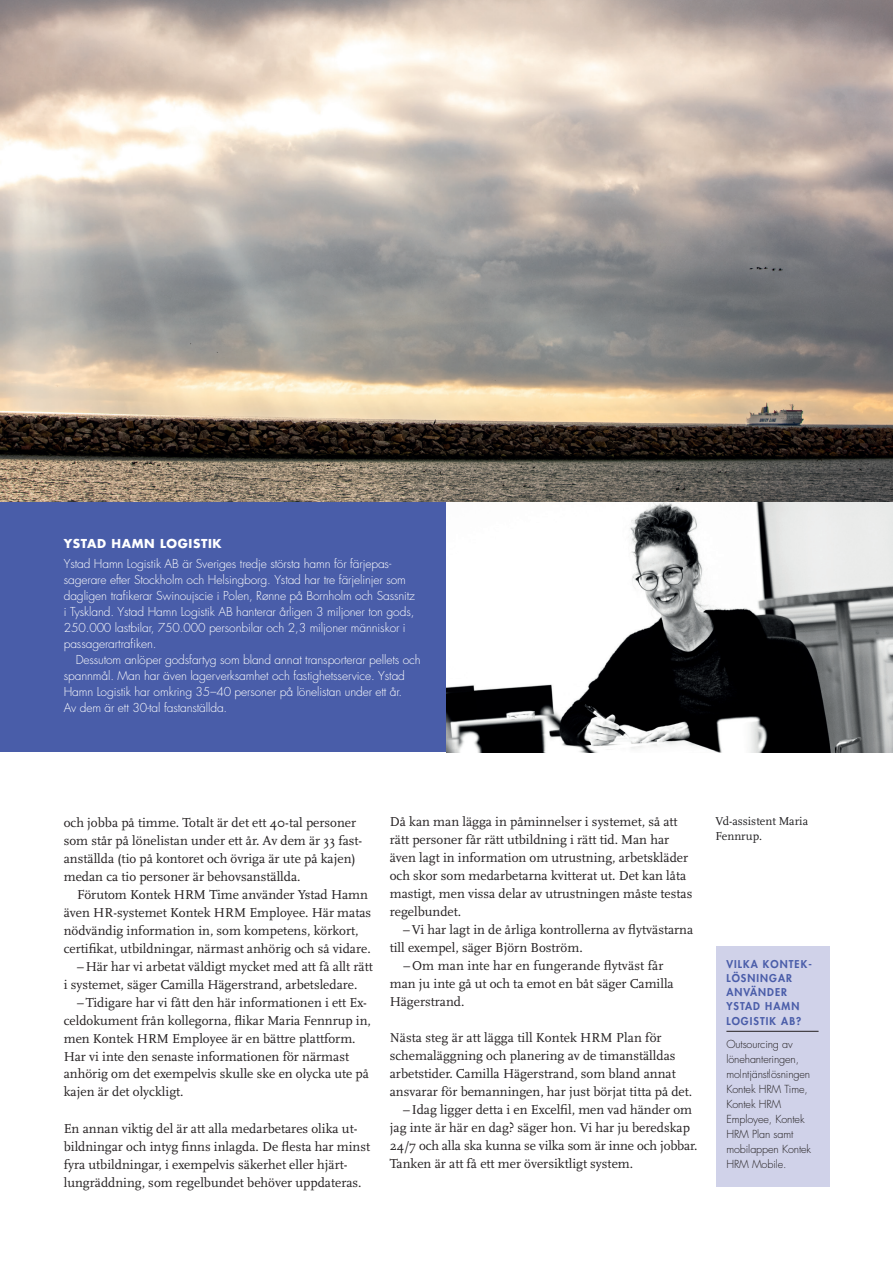
<style>
.page{position:relative;width:893px;height:1263px;background:#fff}
.page>*{position:absolute;margin:0;border:0;box-sizing:border-box;transform-origin:0 0}
.t1{font:13.5px/18px "Scala";color:#231f20}
.t2{font:300 12px/16px "Futura Std";letter-spacing:-.01em;color:#fff}
.t3{font:12px/14.4px "Scala";color:#1f1e20}
.t4{font:700 12px "Futura Std";letter-spacing:.05em;color:#fff}
.t5{font:300 10.8px/15px "Futura Std";letter-spacing:-.01em;color:#231f20}
.t6{font:800 10.5px/14.2px "Futura Std";letter-spacing:.1em;color:#4a5da9}
</style>
<div class="page">
<div style="left:0;top:501px;width:446px;height:251px;background:#495da9"></div>
<div style="left:716px;top:946px;width:113px;height:240px;background:#d0d2e9"></div>
<hr style="left:726px;top:1031px;width:93px;height:1px;background:#231f20">
<img style="left:446px;top:501px;width:447px;height:251px">
<img style="left:0;top:0;width:893px;height:501px">
<p class="t4" style="left:64px;top:535px;width:159px">YSTAD HAMN LOGISTIK</p>
<p class="t2" style="left:64px;top:556px;width:353px">Ystad Hamn Logistik AB är Sveriges tredje största hamn för färjepas&shy;sagerare efter Stockholm och Helsingborg. Ystad har tre färjelinjer som dagligen trafikerar Swinoujscie i Polen, Rønne på Bornholm och Sassnitz i Tyskland. Ystad Hamn Logistik AB hanterar årligen 3 miljoner ton gods, 250.000 lastbilar, 750.000 personbilar och 2,3 miljoner människor i passagerartrafiken.</p>
<p class="t2" style="left:64px;top:652px;width:358px;text-indent:12px">Dessutom anlöper godsfartyg som bland annat transporterar pellets och spannmål. Man har även lagerverksamhet och fastighetsservice. Ystad Hamn Logistik har omkring 35–40 personer på lönelistan under ett år.<br>Av dem är ett 30-tal fastanställda.</p>
<p class="t1" style="left:64px;top:813px;width:300px">och jobba på timme. Totalt är det ett 40-tal personer som står på lönelistan under ett år. Av dem är 33 fast&shy;anställda (tio på kontoret och övriga är ute på kajen) medan ca tio personer är behovsanställda.</p>
<p class="t1" style="left:77px;top:885px;width:292px">Förutom Kontek HRM Time använder Ystad Hamn</p>
<p class="t1" style="left:64px;top:903px;width:309px">även HR-systemet Kontek HRM Employee. Här matas</p>
<p class="t1" style="left:64px;top:921px;width:296px">nödvändig information in, som kompetens, körkort,</p>
<p class="t1" style="left:64px;top:939px;width:308px">certifikat, utbildningar, närmast anhörig och så vidare.</p>
<p class="t1" style="left:77px;top:957px;width:297px">–Här har vi arbetat väldigt mycket med att få allt rätt</p>
<p class="t1" style="left:64px;top:975px;width:295px">i systemet, säger Camilla Hägerstrand, arbetsledare.</p>
<p class="t1" style="left:77px;top:993px;width:291px">–Tidigare har vi fått den här informationen i ett Ex-</p>
<p class="t1" style="left:64px;top:1011px;width:309px">celdokument från kollegorna, flikar Maria Fennrup in,</p>
<p class="t1" style="left:64px;top:1029px;width:293px">men Kontek HRM Employee är en bättre plattform.</p>
<p class="t1" style="left:64px;top:1047px;width:287px">Har vi inte den senaste informationen för närmast</p>
<p class="t1" style="left:64px;top:1065px;width:307px">anhörig om det exempelvis skulle ske en olycka ute på</p>
<p class="t1" style="left:64px;top:1083px;width:121px">kajen är det olyckligt.</p>
<p class="t1" style="left:64px;top:1119px;width:308px">En annan viktig del är att alla medarbetares olika ut&shy;bildningar och intyg finns inlagda. De flesta har minst fyra utbildningar, i exempelvis säkerhet eller hjärt&shy;lungräddning, som regelbundet behöver uppdateras.</p>
<p class="t1" style="left:390px;top:813px;width:304px">Då kan man lägga in påminnelser i systemet, så att rätt personer får rätt utbildning i rätt tid. Man har även lagt in information om utrustning, arbetskläder och skor som medarbetarna kvitterat ut. Det kan låta mastigt, men vissa delar av utrustningen måste testas regelbundet.</p>
<p class="t1" style="left:403px;top:921px;width:292px">–Vi har lagt in de årliga kontrollerna av flytvästarna</p>
<p class="t1" style="left:390px;top:939px;width:194px">till exempel, säger Björn Boström.</p>
<p class="t1" style="left:403px;top:957px;width:262px">–Om man inte har en fungerande flytväst får</p>
<p class="t1" style="left:390px;top:975px;width:286px">man ju inte gå ut och ta emot en båt säger Camilla</p>
<p class="t1" style="left:390px;top:993px;width:76px">Hägerstrand.</p>
<p class="t1" style="left:390px;top:1029px;width:273px">Nästa steg är att lägga till Kontek HRM Plan för</p>
<p class="t1" style="left:390px;top:1047px;width:287px">schemaläggning och planering av de timanställdas</p>
<p class="t1" style="left:390px;top:1065px;width:287px">arbetstider. Camilla Hägerstrand, som bland annat</p>
<p class="t1" style="left:390px;top:1083px;width:304px">ansvarar för bemanningen, har just börjat titta på det.</p>
<p class="t1" style="left:403px;top:1101px;width:290px">–Idag ligger detta i en Excelfil, men vad händer om</p>
<p class="t1" style="left:390px;top:1119px;width:302px">jag inte är här en dag? säger hon. Vi har ju beredskap</p>
<p class="t1" style="left:390px;top:1137px;width:309px">24/7 och alla ska kunna se vilka som är inne och jobbar.</p>
<p class="t1" style="left:390px;top:1155px;width:245px">Tanken är att få ett mer översiktligt system.</p>
<p class="t3" style="left:715px;top:814px;width:94px">Vd-assistent Maria<br>Fennrup.</p>
<p class="t6" style="left:726px;top:956px;width:86px">VILKA KONTEK-<br>LÖSNINGAR<br>ANVÄNDER<br>YSTAD HAMN<br>LOGISTIK AB?</p>
<p class="t5" style="left:726px;top:1037px;width:86px">Outsourcing av lönehanteringen, molntjänstlösningen<br>Kontek HRM Time,<br>Kontek HRM<br>Employee, Kontek<br>HRM Plan samt mobilappen Kontek<br>HRM Mobile.</p>
</div>
